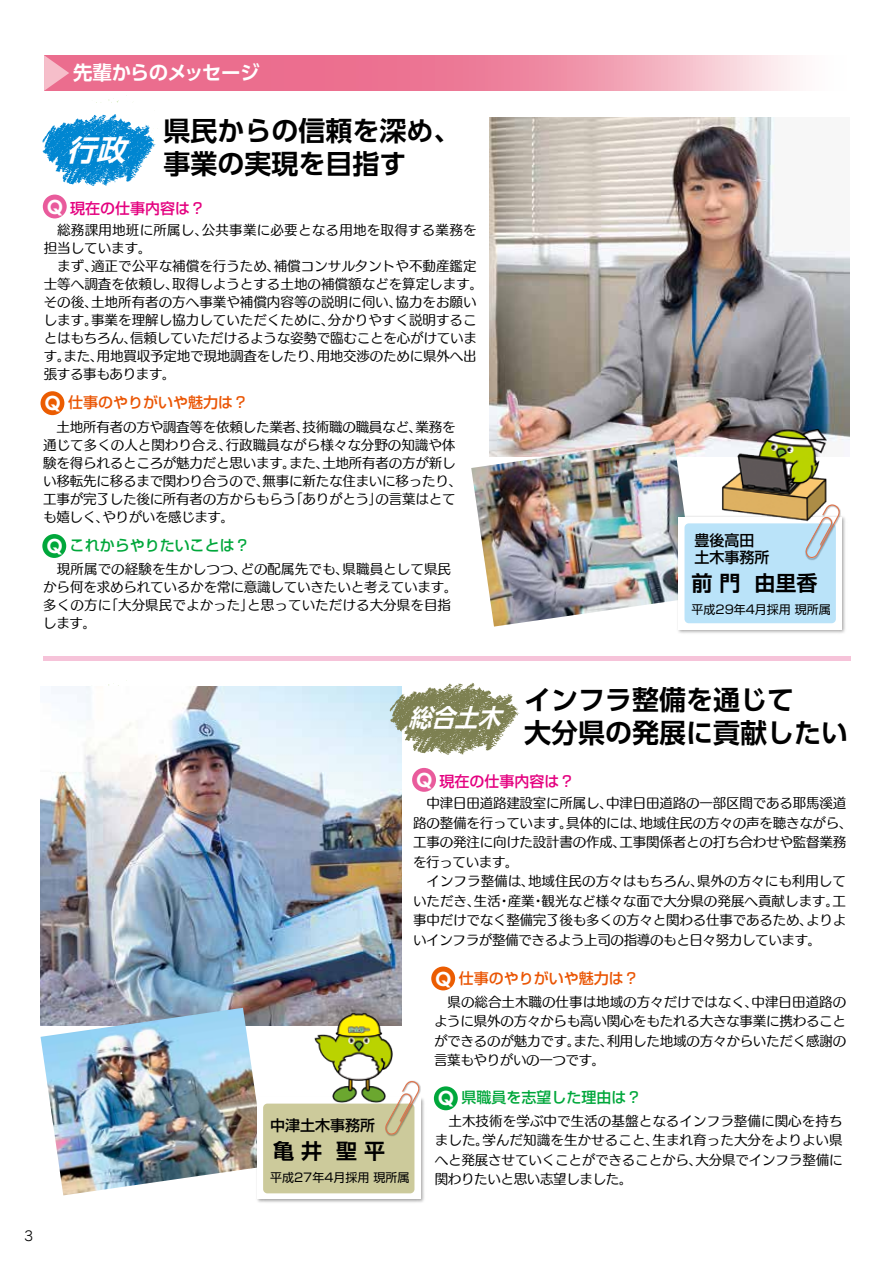
<style>
.page{position:relative;width:893px;height:1263px;background:#fff}
.page>*{position:absolute;margin:0;border:0;box-sizing:border-box;transform-origin:0 0}
.t1{font:700 27px/33px "UD Shin Go Pro De";color:#000}
.t2{font:italic 700 24.6px "UD Shin Go Pro De";color:#fff;scale:.93 1}
.t3{font:700 21px "Shin Go Pro De";color:#000}
.t4{font:700 19.5px "UD Shin Go Pr 6 N De";letter-spacing:-.03em;color:#fff}
.t5{font:500 15px "Shin Go Pr 6 N";color:#ea5504}
.t6{font:500 15px "Shin Go Pr 6 N";color:#00a73b}
.t7{font:500 15px "Shin Go Pr 6 N";color:#e4007f}
.t8{font:500 15px/16.5px "Shin Go Pro";color:#000}
.t9{font:13.5px/18px "Humming Std M";letter-spacing:-.015em;color:#000}
.t10{font:13.5px/18px "Humming Std M";letter-spacing:.005em;color:#000}
.t11{font:13.5px "Rodin Pro M";color:#000}
.t12{font:12px "Shin Go Pro";color:#000}
.s1{font-family:"UD Shin Go Pr 6 N";font-weight:700;font-size:17.55px;color:#fff}
</style>
<div class="page">
<svg style="left:69px;top:55px;width:728px;height:36px;background:#ef8ba4"></svg>
<svg style="left:44px;top:55px;width:25px;height:36px"></svg>
<svg style="left:96px;top:98px;width:23px;height:5px"></svg>
<svg style="left:42px;top:114px;width:116px;height:72px"></svg>
<div style="left:41px;top:391px;width:23px;height:24px;background:#eb5c01;border-radius:50%"></div>
<div style="left:42px;top:534px;width:24px;height:24px;background:#00a73b;border-radius:50%"></div>
<img style="left:489px;top:118px;width:361px;height:338px">
<img style="left:471px;top:439px;width:225px;height:188px">
<img style="left:676px;top:514px;width:169px;height:119px">
<div style="left:679px;top:517px;width:163px;height:112px;background:#fff"></div>
<div style="left:684px;top:523px;width:152px;height:100px;background:#bae3f9;border-radius:4px"></div>
<img style="left:807px;top:510px;width:38px;height:54px">
<svg style="left:805px;top:504px;width:35px;height:54px"></svg>
<div style="left:43px;top:195px;width:24px;height:23px;background:#e95b9c;border-radius:50%"></div>
<div style="left:431px;top:966px;width:24px;height:24px;background:#eb5c01;border-radius:50%"></div>
<div style="left:434px;top:1086px;width:24px;height:24px;background:#00a73b;border-radius:50%"></div>
<img style="left:41px;top:687px;width:360px;height:338px">
<img style="left:41px;top:1008px;width:225px;height:187px">
<img style="left:254px;top:1095px;width:170px;height:108px">
<div style="left:257px;top:1098px;width:163px;height:101px;background:#fff"></div>
<div style="left:263px;top:1103px;width:151px;height:90px;background:#ccca9b;border-radius:4px"></div>
<img style="left:388px;top:1086px;width:36px;height:55px">
<svg style="left:385px;top:1080px;width:35px;height:55px"></svg>
<img style="left:313px;top:1011px;width:82px;height:93px">
<div style="left:412px;top:768px;width:24px;height:24px;background:#e95b9c;border-radius:50%"></div>
<hr style="left:43px;top:656px;width:807px;height:4px;background:#f6c3d9">
<svg style="left:389px;top:683px;width:131px;height:72px"></svg>
<img style="left:718px;top:424px;width:113px;height:101px">
<h3 class="t4" style="left:73px;top:57px;width:188px">先輩からのメッセージ</h3>
<h1 class="t1" style="left:67px;top:114px;width:396px;text-indent:97px">県民からの信頼を深め、<sup>行政</sup> 事業の実現を目指す</h1>
<p class="t7" style="left:47px;top:196px;width:159px"><span class="s1">Q</span> 現在の仕事内容は？</p>
<p class="t9" style="left:44px;top:220px;width:441px;text-indent:13px">総務課用地班に所属し、公共事業に必要となる用地を取得する業務を担当しています。<br>　まず、適正で公平な補償を行うため、補償コンサルタントや不動産鑑定士等へ調査を依頼し、取得しようとする土地の補償額などを算定します。その後、土地所有者の方へ事業や補償内容等の説明に伺い、協力をお願いします。事業を理解し協力していただくために、分かりやすく説明することはもちろん、信頼していただけるような姿勢で臨むことを心がけています。また、用地買収予定地で現地調査をしたり、用地交渉のために県外へ出張する事もあります。</p>
<p class="t5" style="left:45px;top:390px;width:205px"><span class="s1">Q</span> 仕事のやりがいや魅力は？</p>
<p class="t9" style="left:43px;top:417px;width:420px">　土地所有者の方や調査等を依頼した業者、技術職の職員など、業務を通じて多くの人と関わり合え、行政職員ながら様々な分野の知識や体験を得られるところが魅力だと思います。また、土地所有者の方が新しい移転先に移るまで関わり合うので、無事に新たな住まいに移ったり、工事が完了した後に所有者の方からもらう「ありがとう」の言葉はとても嬉しく、やりがいを感じます。</p>
<p class="t6" style="left:47px;top:533px;width:205px"><span class="s1">Q</span> これからやりたいことは？</p>
<p class="t10" style="left:43px;top:559px;width:416px">　現所属での経験を生かしつつ、どの配属先でも、県職員として県民から何を求められているかを常に意識していきたいと考えています。多くの方に「大分県民でよかった」と思っていただける大分県を目指します。</p>
<p class="t8" style="left:694px;top:530px;width:76px">豊後高田土木事務所</p>
<p class="t12" style="left:691px;top:600px;width:141px">平成29年4月採用 現所属</p>
<h3 class="t3" style="left:691px;top:566px;width:127px">前 門 由里香</h3>
<p class="t11" style="left:24px;top:1227px;width:11px">3</p>
<h2 class="t2" style="left:409px;top:697px;width:111px">総合土木</h2>
<h1 class="t1" style="left:524px;top:682px;width:326px">インフラ整備を通じて<br>大分県の発展に貢献したい</h1>
<p class="t7" style="left:417px;top:769px;width:159px"><span class="s1">Q</span> 現在の仕事内容は？</p>
<p class="t9" style="left:413px;top:793px;width:441px;line-height:19.5px">　中津日田道路建設室に所属し、中津日田道路の一部区間である耶馬溪道路の整備を行っています。具体的には、地域住民の方々の声を聴きながら、工事の発注に向けた設計書の作成、工事関係者との打ち合わせや監督業務を行っています。<br>　インフラ整備は、地域住民の方々はもちろん、県外の方々にも利用していただき、生活・産業・観光など様々な面で大分県の発展へ貢献します。工事中だけでなく整備完了後も多くの方々と関わる仕事であるため、よりよいインフラが整備できるよう上司の指導のもと日々努力しています。</p>
<p class="t5" style="left:436px;top:965px;width:205px"><span class="s1">Q</span> 仕事のやりがいや魅力は？</p>
<p class="t9" style="left:434px;top:991px;width:414px;line-height:19.5px;text-align:justify">　県の総合土木職の仕事は地域の方々だけではなく、中津日田道路のように県外の方々からも高い関心をもたれる大きな事業に携わることができるのが魅力です。また、利用した地域の方々からいただく感謝の言葉もやりがいの一つです。</p>
<p class="t8" style="left:270px;top:1115px;width:106px">中津土木事務所</p>
<h3 class="t3" style="left:273px;top:1134px;width:113px">亀 井 聖 平</h3>
<p class="t12" style="left:270px;top:1168px;width:141px">平成27年4月採用 現所属</p>
<p class="t6" style="left:438px;top:1085px;width:205px"><span class="s1">Q</span> 県職員を志望した理由は？</p>
<p class="t9" style="left:435px;top:1110px;width:409px;line-height:19.5px;text-align:justify">　土木技術を学ぶ中で生活の基盤となるインフラ整備に関心を持ちました。学んだ知識を生かせること、生まれ育った大分をよりよい県へと発展させていくことができることから、大分県でインフラ整備に関わりたいと思い志望しました。</p>
</div>
